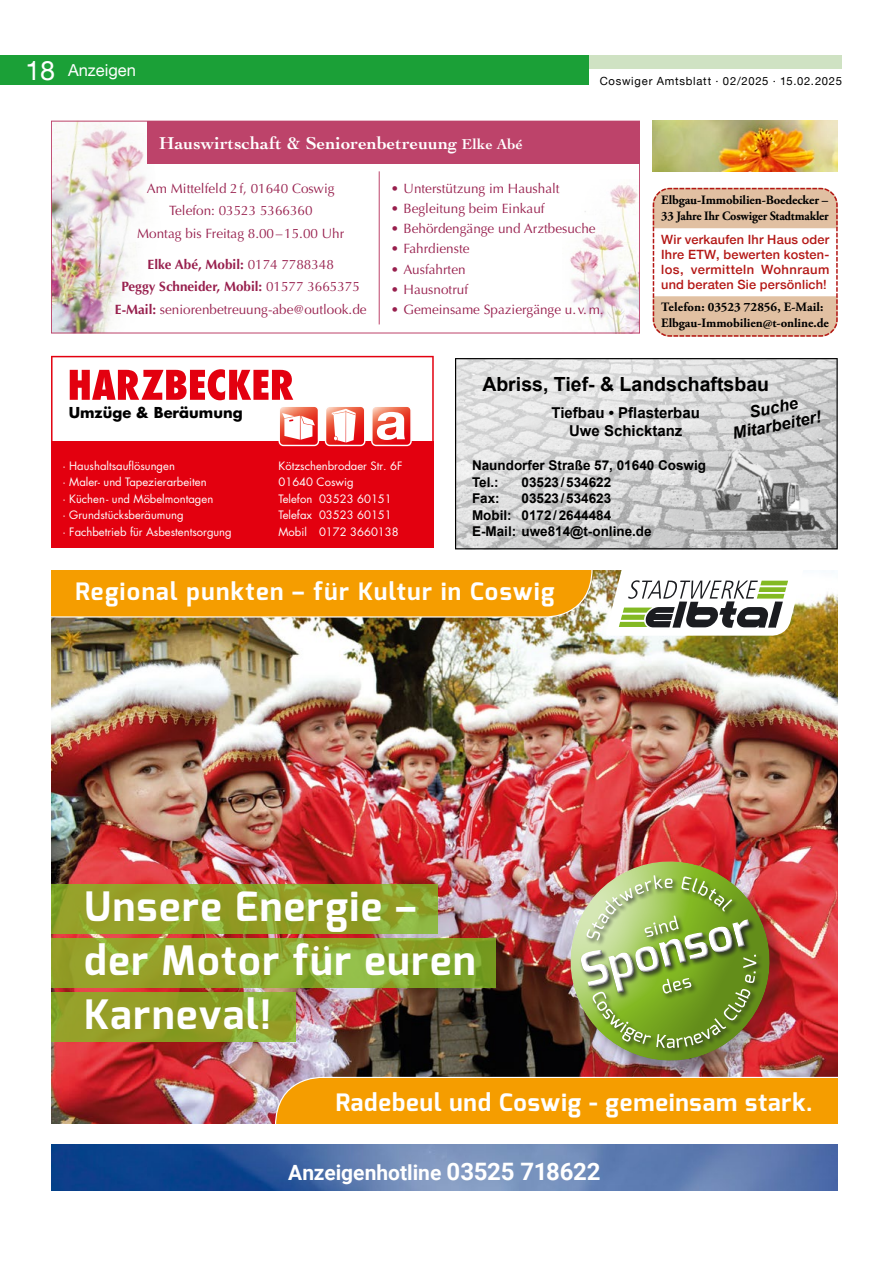
<style>
.page{position:relative;width:893px;height:1263px;background:#fff}
.page>*{position:absolute;margin:0;border:0;box-sizing:border-box;transform-origin:0 0}
.t1{font:700 40.5px/54px "Exo";letter-spacing:.04em;color:#fff}
.t2{font:700 24px "Exo";letter-spacing:.06em;color:#fff}
.t3{font:700 24px "Exo";letter-spacing:.04em;color:#fff}
.t4{font:700 21px "Roboto";color:#fff}
.t5{font:700 19.5px "Arial";color:#000}
.t6{font:700 18px "Cochin";letter-spacing:.01em;color:#fff}
.t7{font:italic 700 16.5px/17.5px "Arial";color:#000;text-align:center}
.t8{font:16.5px "Helvetica Neue LT Pro";color:#fff}
.t9{font:700 15px/18px "Arial";color:#000;text-align:center}
.t10{font:700 14.7px "Futura";color:#000}
.t11{font:13.5px/22.5px "Optima";color:#98204e;text-align:center}
.t12{font:700 13.5px/16.5px "Arial";color:#000}
.t13{font:700 12.75px/15.8px "Adobe Garamond Pro";letter-spacing:-.01em;color:#000}
.t14{font:500 12.75px/14.9px "Helvetica Neue LT Pro";letter-spacing:.02em;color:#b41715;text-align:justify}
.t15{font:11.25px/16.5px "Futura";color:#fff}
.t16{font:11.25px "Helvetica Neue LT Pro";letter-spacing:.07em;color:#000}
.s1{font-size:15px}
.s2{font-weight:700}
.s3{font-size:24px}
</style>
<div class="page">
<div style="left:587px;top:55px;width:255px;height:14px;background:#cfe2c3"></div>
<div style="left:0;top:55px;width:588px;height:30px;background:#1ba037"></div>
<img style="left:570px;top:185px;width:68px;height:146px">
<img style="left:53px;top:123px;width:118px;height:208px">
<div style="left:147px;top:121px;width:493px;height:42px;background:#bd436a"></div>
<hr style="left:379px;top:171px;width:1px;height:153px;background:#bd436a">
<div style="left:51px;top:121px;width:589px;height:212px;border:1px solid #bd436a"></div>
<svg style="left:51px;top:356px;width:383px;height:85px"></svg>
<div style="left:51px;top:441px;width:383px;height:106px;background:#e3000f"></div>
<svg style="left:70px;top:369px;width:223px;height:31px"></svg>
<div style="left:279px;top:405px;width:40px;height:41px;border:1px solid #fff;border-radius:4px"></div>
<svg style="left:279px;top:406px;width:39px;height:39px"></svg>
<div style="left:325px;top:405px;width:40px;height:41px;border:1px solid #fff;border-radius:4px"></div>
<svg style="left:326px;top:406px;width:39px;height:39px"></svg>
<div style="left:371px;top:405px;width:41px;height:41px;border:1px solid #fff;border-radius:4px"></div>
<svg style="left:372px;top:406px;width:39px;height:39px"></svg>
<svg style="left:455px;top:358px;width:383px;height:191px;background:#d2d2d2"></svg>
<img style="left:694px;top:446px;width:131px;height:90px">
<img style="left:51px;top:1145px;width:787px;height:46px">
<img style="left:51px;top:571px;width:787px;height:552px">
<svg style="left:605px;top:571px;width:201px;height:65px"></svg>
<div style="left:51px;top:571px;width:542px;height:47px;background:#f59d00"></div>
<div style="left:274px;top:1076px;width:564px;height:47px;background:#f59d00"></div>
<svg style="left:51px;top:884px;width:387px;height:49px;background:#90a12a"></svg>
<svg style="left:51px;top:938px;width:444px;height:49px;background:#8da52d"></svg>
<svg style="left:51px;top:993px;width:245px;height:49px;background:#909f28"></svg>
<img style="left:533px;top:824px;width:241px;height:216px">
<img style="left:542px;top:841px;width:265px;height:257px">
<div style="left:580px;top:874px;width:183px;height:180px;background:#1b1c20;opacity:.75"></div>
<img style="left:577px;top:872px;width:183px;height:178px">
<svg style="left:653px;top:188px;width:185px;height:149px"></svg>
<img style="left:653px;top:121px;width:185px;height:51px">
<p class="t8" style="left:68px;top:60px;width:69px">Anzeigen</p>
<p class="t16" style="left:600px;top:74px;width:244px">Coswiger Amtsblatt · 02/2025 · 15.02.2025</p>
<h3 class="t6" style="left:159px;top:131px;width:365px">Hauswirtschaft &amp; Seniorenbetreuung <span class="s1">Elke Abé</span></h3>
<p class="t11" style="left:137px;top:177px;width:208px">Am Mittelfeld 2f, 01640 Coswig<br>Telefon: 03523 5366360<br>Montag bis Freitag 8.00–15.00 Uhr</p>
<p class="t11" style="left:115px;top:253px;width:253px"><span class="s2">Elke Abé, Mobil:</span> 0174 7788348<br><span class="s2">Peggy Schneider, Mobil:</span> 01577 3665375<br><span class="s2">E-Mail:</span> seniorenbetreuung-abe@outlook.de</p>
<p class="t11" style="left:391px;top:177px;width:170px">• Unterstützung im Haushalt</p>
<p class="t11" style="left:391px;top:197px;width:155px">• Begleitung beim Einkauf</p>
<p class="t11" style="left:391px;top:217px;width:206px">• Behördengänge und Arztbesuche</p>
<p class="t11" style="left:391px;top:238px;width:80px">• Fahrdienste</p>
<p class="t11" style="left:391px;top:258px;width:76px">• Ausfahrten</p>
<p class="t11" style="left:391px;top:278px;width:79px">• Hausnotruf</p>
<p class="t11" style="left:391px;top:298px;width:214px">• Gemeinsame Spaziergänge u. v.m.</p>
<p class="t13" style="left:661px;top:192px;width:169px">Elbgau-Immobilien-Boedecker –<br>33 Jahre Ihr Coswiger Stadtmakler</p>
<p class="t14" style="left:661px;top:232px;width:170px">Wir verkaufen Ihr Haus oder Ihre ETW, bewerten kosten&shy;los, vermitteln Wohnraum und beraten Sie persönlich!</p>
<p class="t13" style="left:661px;top:300px;width:169px">Telefon: 03523 72856, E-Mail:<br>Elbgau-Immobilien@t-online.de</p>
<p class="t10" style="left:69px;top:402px;width:176px">Umzüge &amp; Beräumung</p>
<p class="t15" style="left:62px;top:457px;width:171px">· Haushaltsauflösungen<br>· Maler- und Tapezierarbeiten<br>· Küchen- und Möbelmontagen<br>· Grundstücksberäumung<br>· Fachbetrieb für Asbestentsorgung</p>
<p class="t15" style="left:278px;top:457px;width:125px">Kötzschenbrodaer Str. 6F<br>01640 Coswig<br>Telefon 03523 60151<br>Telefax 03523 60151<br>Mobil 0172 3660138</p>
<h3 class="t5" style="left:482px;top:372px;width:288px">Abriss, Tief- &amp; Landschaftsbau</h3>
<p class="t9" style="left:552px;top:404px;width:150px">Tiefbau • Pflasterbau<br>Uwe Schicktanz</p>
<p class="t12" style="left:472px;top:458px;width:236px">Naundorfer Straße 57, 01640 Coswig<br>Tel.:</p>
<p class="t7" style="left:728px;top:408px;width:91px;rotate:-11deg">Suche<br>Mitarbeiter!</p>
<p class="t12" style="left:521px;top:474px;width:91px">03523 / 534622</p>
<p class="t12" style="left:472px;top:491px;width:181px;text-indent:50px">03523 / 534623<br>Mobil: 0172 / 2644484<br>E-Mail: uwe814@t-online.de</p>
<p class="t12" style="left:472px;top:491px;width:29px">Fax:</p>
<h2 class="t2" style="left:75px;top:575px;width:481px">Regional punkten – für Kultur in Coswig</h2>
<h1 class="t1" style="left:84px;top:880px;width:393px">Unsere Energie – der Motor für euren<br>Karneval!</h1>
<h2 class="t3" style="left:336px;top:1087px;width:478px">Radebeul und Coswig - gemeinsam stark.</h2>
<h3 class="t4" style="left:288px;top:1157px;width:314px">Anzeigenhotline <span class="s3">03525 718622</span></h3>
</div>
